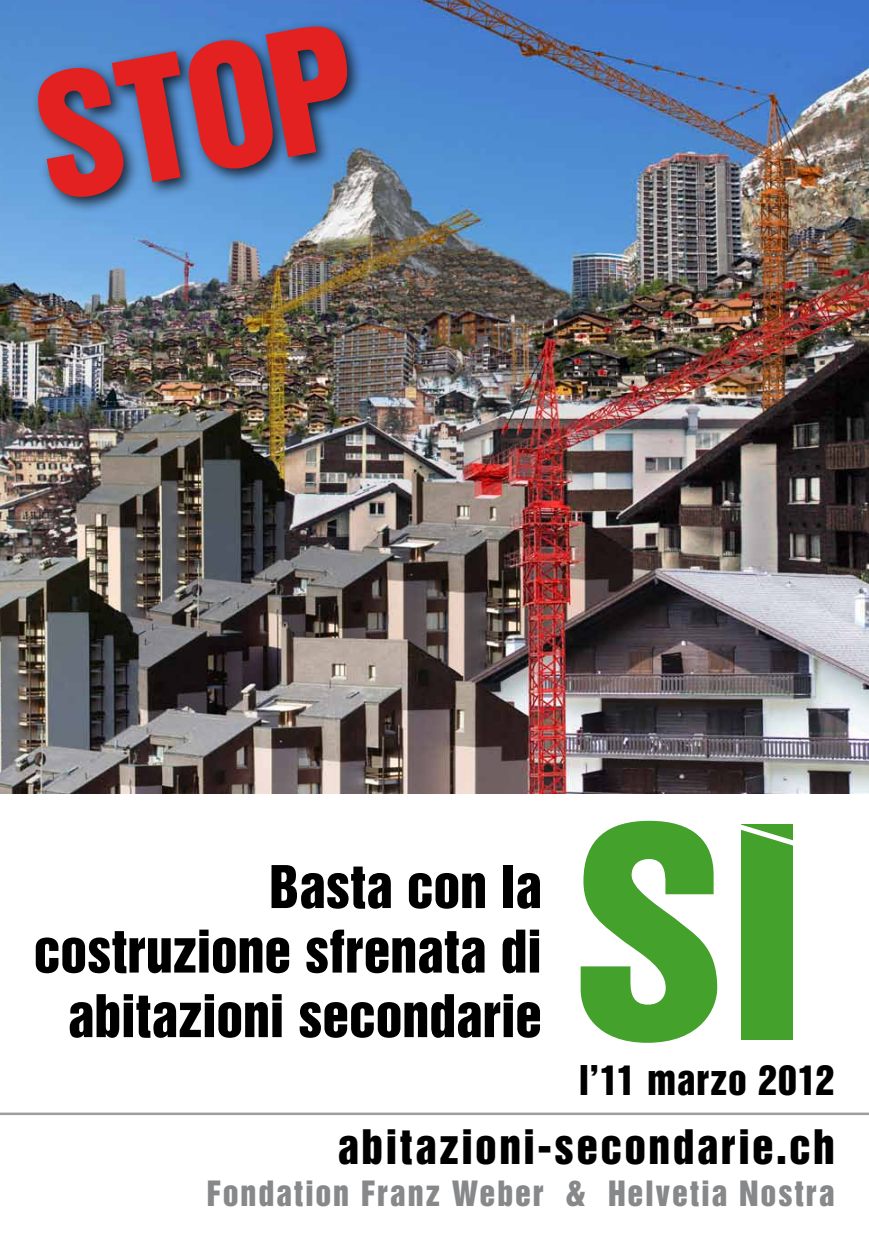
<style>
.page{position:relative;width:869px;height:1241px;background:#fff}
.page>*{position:absolute;margin:0;border:0;box-sizing:border-box;transform-origin:0 0}
.t1{font:268.88px "Helvetica Inserat LT Std";color:#44a12b;scale:1.04 1}
.t2{font:156px "Helvetica Inserat LT Std";color:#e32120}
.t3{font:53.75px/64.5px "Helvetica Inserat LT Std";letter-spacing:-.005em;color:#000;text-align:right}
.t4{font:43.5px "Helvetica Inserat LT Std";letter-spacing:.05em;color:#000}
.t5{font:37.5px "Helvetica Inserat LT Std";letter-spacing:.02em;color:#000}
.t6{font:31.88px "Helvetica Inserat LT Std";letter-spacing:.055em;color:#87888a}
</style>
<div class="page">
<img style="left:0;top:0;width:868px;height:793px">
<hr style="left:0;top:1112px;width:868px;height:2px;background:#9c9e9f">
<div style="left:32px;top:20px;width:331px;height:193px;background:#000;opacity:.75"></div>
<h2 class="t2" style="left:20px;top:51px;width:324px;rotate:-11deg">Stop</h2>
<p class="t3" style="left:34px;top:855px;width:509px">Basta con la costruzione sfrenata di abitazioni secondarie</p>
<h1 class="t1" style="left:571px;top:772px;width:226px">sI</h1>
<p class="t5" style="left:578px;top:1057px;width:257px">l’11 marzo 2012</p>
<p class="t4" style="left:337px;top:1120px;width:499px">abitazioni-secondarie.ch</p>
<p class="t6" style="left:207px;top:1173px;width:629px">Fondation Franz Weber &amp; Helvetia Nostra</p>
</div>
